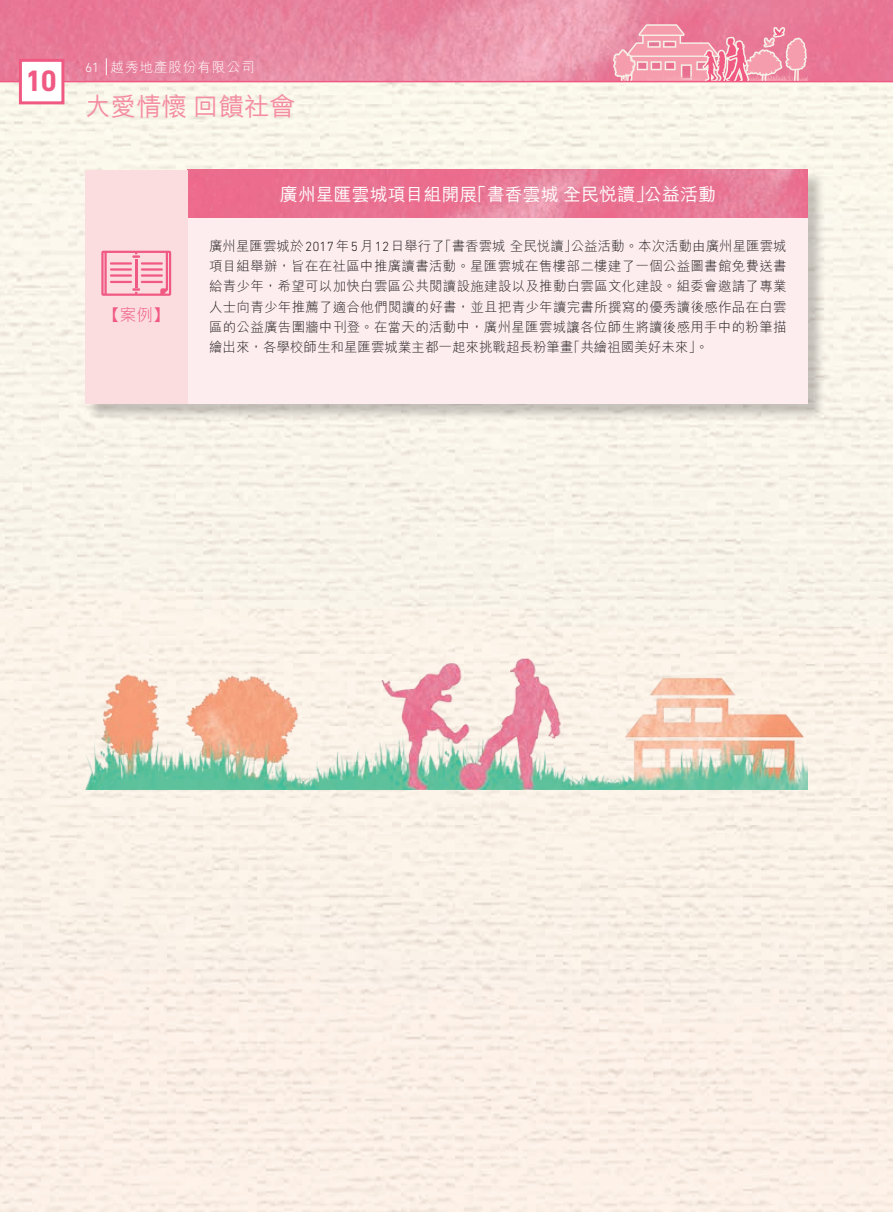
<style>
.page{position:relative;width:893px;height:1212px;background:#fff}
.page>*{position:absolute;margin:0;border:0;box-sizing:border-box;transform-origin:0 0}
.t1{font:700 30px "DIN Next LT Pro";color:#f05982}
.t2{font:500 25.5px "M Hei HK";color:#f48da0}
._3__標題{font:500 18px "M Hei HK";color:#fff}
._4__副標題{font:300 16.5px "M Hei HK";color:#f05982}
._1__內文{font:300 13.5px/20.2px "M Hei HK";color:#231f20;text-align:justify}
.t3{font:300 13.5px "M Hei HK";letter-spacing:.075em;color:#fff}
.s1{font-family:"DIN Next LT Pro"}
.s2{font-family:"M Hei HKS"}
</style>
<div class="page">
<img style="left:0;top:82px;width:893px;height:1130px">
<img style="left:0;top:0;width:893px;height:81px">
<svg style="left:613px;top:24px;width:196px;height:57px;background:#ef99ab"></svg>
<hr style="left:0;top:81px;width:893px;height:1px;background:#f05982">
<div style="left:20px;top:60px;width:43px;height:43px;background:#fff"></div>
<div style="left:19px;top:59px;width:45px;height:45px;border:3px solid #f05982"></div>
<svg style="left:106px;top:58px;width:1px;height:17px"></svg>
<div style="left:86px;top:171px;width:739px;height:250px;background:#231f20;opacity:.25"></div>
<div style="left:85px;top:170px;width:723px;height:234px;background:#fdedef"></div>
<img style="left:188px;top:170px;width:620px;height:48px">
<div style="left:85px;top:170px;width:103px;height:234px;background:#fbdcdf"></div>
<svg style="left:101px;top:251px;width:70px;height:45px"></svg>
<img style="left:85px;top:637px;width:723px;height:153px">
<h1 class="t1" style="left:25px;top:64px;width:33px">10</h1>
<p class="t3" style="left:85px;top:60px;width:171px"><span class="s1">61</span> 越秀地產股份有限公司</p>
<h2 class="t2" style="left:85px;top:88px;width:212px">大愛情懷回饋社會</h2>
<p class="_4__副標題" style="left:103px;top:306px;width:67px">【案例】</p>
<p class="_3__標題" style="left:280px;top:181px;width:438px">廣州星匯雲城項目組開展<span class="s2">「</span>書香雲城全民悅讀<span class="s2">」</span>公益活動</p>
<p class="_1__內文" style="left:209px;top:236px;width:579px">廣州星匯雲城於<span class="s1">2017</span>年<span class="s1">5</span>月<span class="s1">12</span>日舉行了「書香雲城全民悅讀」公益活動。本次活動由廣州星匯雲城項目組舉辦，旨在在社區中推廣讀書活動。星匯雲城在售樓部二樓建了一個公益圖書館免費送書給青少年，希望可以加快白雲區公共閱讀設施建設以及推動白雲區文化建設。組委會邀請了專業人士向青少年推薦了適合他們閱讀的好書，並且把青少年讀完書所撰寫的優秀讀後感作品在白雲區的公益廣告圍牆中刊登。在當天的活動中，廣州星匯雲城讓各位師生將讀後感用手中的粉筆描繪出來，各學校師生和星匯雲城業主都一起來挑戰超長粉筆畫「共繪祖國美好未來」。</p>
</div>
